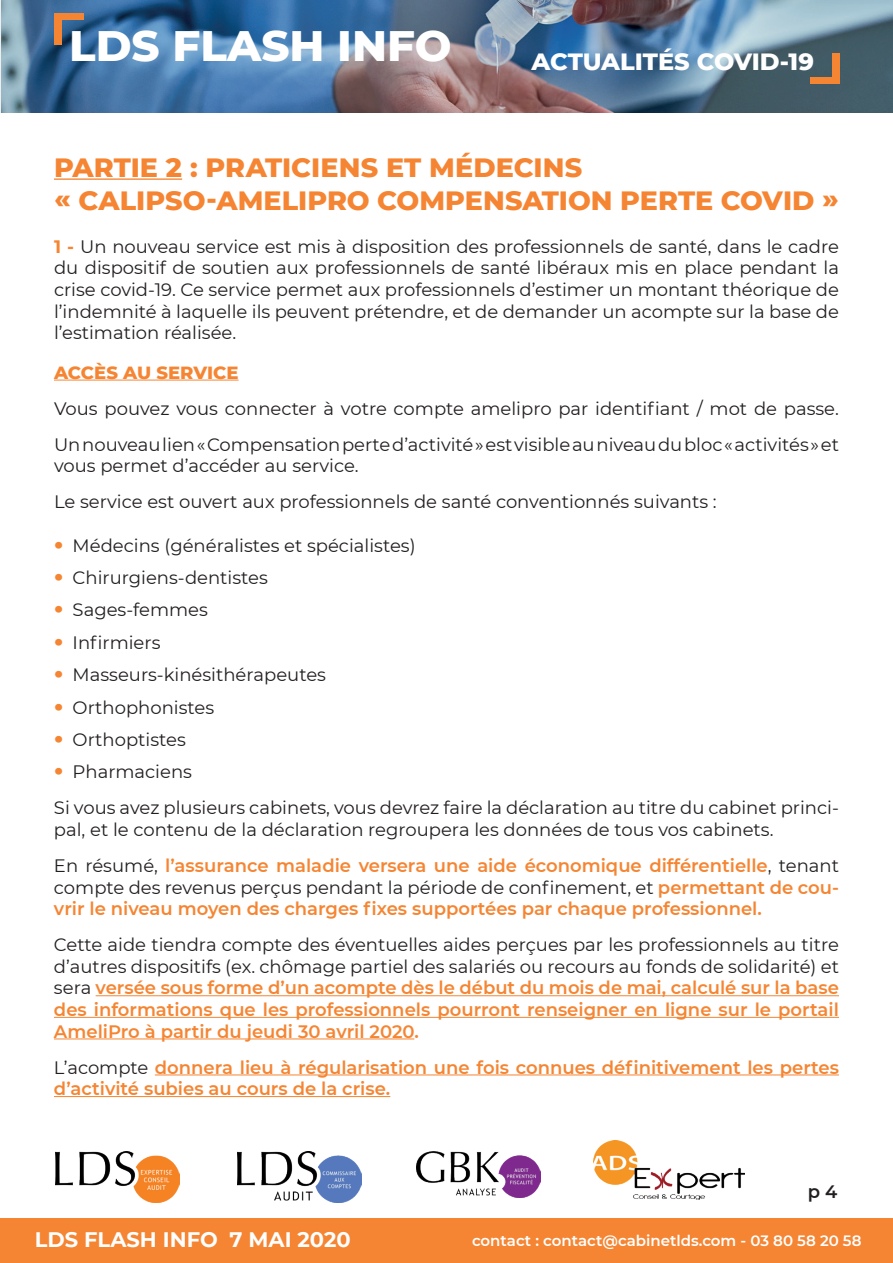
<style>
.page{position:relative;width:893px;height:1263px;background:#fff}
.page>*{position:absolute;margin:0;border:0;box-sizing:border-box;transform-origin:0 0}
.t1{font:800 43.5px "Montserrat";color:#fff}
.t2{font:800 27px/32.4px "Montserrat";color:#f58532}
.t3{font:800 24px "Montserrat";letter-spacing:-.005em;color:#fff}
.t4{font:700 21px "Montserrat";color:#fff}
.t5{font:18px/21.6px "Montserrat";color:#231f20}
.t6{font:600 18px/21.6px "Montserrat";color:#f58532}
.t7{font:800 18px "Montserrat";color:#f58532}
.t8{font:600 18px "Montserrat";color:#231f20}
.t9{font:600 15px "Montserrat";color:#fff}
.s1{font-weight:700;color:#f58532}
.s2{font-weight:800;font-size:24px;color:#f58532}
.s3{font-weight:600;color:#f58532}
.s4{font-weight:400;color:#231f20}
</style>
<div class="page">
<div style="left:0;top:1218px;width:893px;height:45px;background:#f58532"></div>
<img style="left:55px;top:1151px;width:125px;height:51px">
<img style="left:237px;top:1151px;width:124px;height:51px">
<img style="left:416px;top:1151px;width:124px;height:46px">
<img style="left:594px;top:1141px;width:151px;height:58px">
<img style="left:0;top:0;width:893px;height:113px">
<div style="left:55px;top:14px;width:29px;height:6px;background:#f58532"></div>
<div style="left:55px;top:14px;width:7px;height:30px;background:#f58532"></div>
<div style="left:810px;top:78px;width:29px;height:6px;background:#f58532"></div>
<div style="left:832px;top:54px;width:7px;height:30px;background:#f58532"></div>
<hr style="left:54px;top:178px;width:128px;height:2px;background:#f58532">
<hr style="left:54px;top:380px;width:185px;height:1px;background:#f58532">
<hr style="left:96px;top:995px;width:743px;height:1px;background:#f58532">
<hr style="left:54px;top:1017px;width:785px;height:1px;background:#f58532">
<hr style="left:54px;top:1038px;width:360px;height:1px;background:#f58532">
<hr style="left:155px;top:1074px;width:684px;height:1px;background:#f58532">
<hr style="left:54px;top:1096px;width:336px;height:1px;background:#f58532">
<h1 class="t1" style="left:69px;top:14px;width:384px">LDS FLASH INFO</h1>
<h3 class="t3" style="left:531px;top:44px;width:284px">ACTUALITÉS COVID-19</h3>
<h2 class="t2" style="left:54px;top:150px;width:786px">PARTIE 2 : PRATICIENS ET MÉDECINS<br>« CALIPSO-AMELIPRO COMPENSATION PERTE COVID »</h2>
<p class="t5" style="left:54px;top:235px;width:786px;text-align:justify"><span class="s1">1 -</span> Un nouveau service est mis à disposition des professionnels de santé, dans le cadre du dispositif de soutien aux professionnels de santé libéraux mis en place pendant la crise covid-19. Ce service permet aux professionnels d’estimer un montant théorique de l’indemnité à laquelle ils peuvent prétendre, et de demander un acompte sur la base de l’estimation réalisée.</p>
<p class="t7" style="left:54px;top:359px;width:186px">ACCÈS AU SERVICE</p>
<p class="t5" style="left:54px;top:390px;width:786px;line-height:36px">Vous pouvez vous connecter à votre compte amelipro par identifiant / mot de passe.<br>Un nouveau lien « Compensation perte d’activité » est visible au niveau du bloc « activités » et</p>
<p class="t5" style="left:54px;top:447px;width:664px;line-height:36px">vous permet d’accéder au service.<br>Le service est ouvert aux professionnels de santé conventionnés suivants :</p>
<p class="t5" style="left:54px;top:534px;width:363px"><span class="s2">•</span> Médecins (généralistes et spécialistes)</p>
<p class="t5" style="left:54px;top:566px;width:215px"><span class="s2">•</span> Chirurgiens-dentistes</p>
<p class="t5" style="left:54px;top:598px;width:155px"><span class="s2">•</span> Sages-femmes</p>
<p class="t5" style="left:54px;top:631px;width:108px"><span class="s2">•</span> Infirmiers</p>
<p class="t5" style="left:54px;top:663px;width:274px"><span class="s2">•</span> Masseurs-kinésithérapeutes</p>
<p class="t5" style="left:54px;top:696px;width:162px"><span class="s2">•</span> Orthophonistes</p>
<p class="t5" style="left:54px;top:728px;width:133px"><span class="s2">•</span> Orthoptistes</p>
<p class="t5" style="left:54px;top:753px;width:786px;line-height:36px"><span class="s2">•</span> Pharmaciens<br>Si vous avez plusieurs cabinets, vous devrez faire la déclaration au titre du cabinet princi-</p>
<p class="t5" style="left:54px;top:811px;width:786px;line-height:36px">pal, et le contenu de la déclaration regroupera les données de tous vos cabinets.<br>En résumé, <span class="s3">l’assurance maladie versera une aide économique différentielle</span>, tenant</p>
<p class="t6" style="left:54px;top:875px;width:786px"><span class="s4">compte des revenus perçus pendant la période de confinement, et</span> permettant de cou&shy;vrir le niveau moyen des charges fixes supportées par chaque professionnel.</p>
<p class="t6" style="left:54px;top:933px;width:786px;text-align:justify"><span class="s4">Cette aide tiendra compte des éventuelles aides perçues par les professionnels au titre d’autres dispositifs (ex. chômage partiel des salariés ou recours au fonds de solidarité) et sera</span> versée sous forme d’un acompte dès le début du mois de mai, calculé sur la base des informations que les professionnels pourront renseigner en ligne sur le portail AmeliPro à partir du jeudi 30 avril 2020.</p>
<p class="t6" style="left:54px;top:1055px;width:786px"><span class="s4">L’acompte</span> donnera lieu à régularisation une fois connues définitivement les pertes d’activité subies au cours de la crise.</p>
<p class="t8" style="left:808px;top:1178px;width:31px">p 4</p>
<p class="t4" style="left:35px;top:1224px;width:317px">LDS FLASH INFO 7 MAI 2020</p>
<p class="t9" style="left:472px;top:1230px;width:391px">contact : contact@cabinetlds.com - 03 80 58 20 58</p>
</div>
